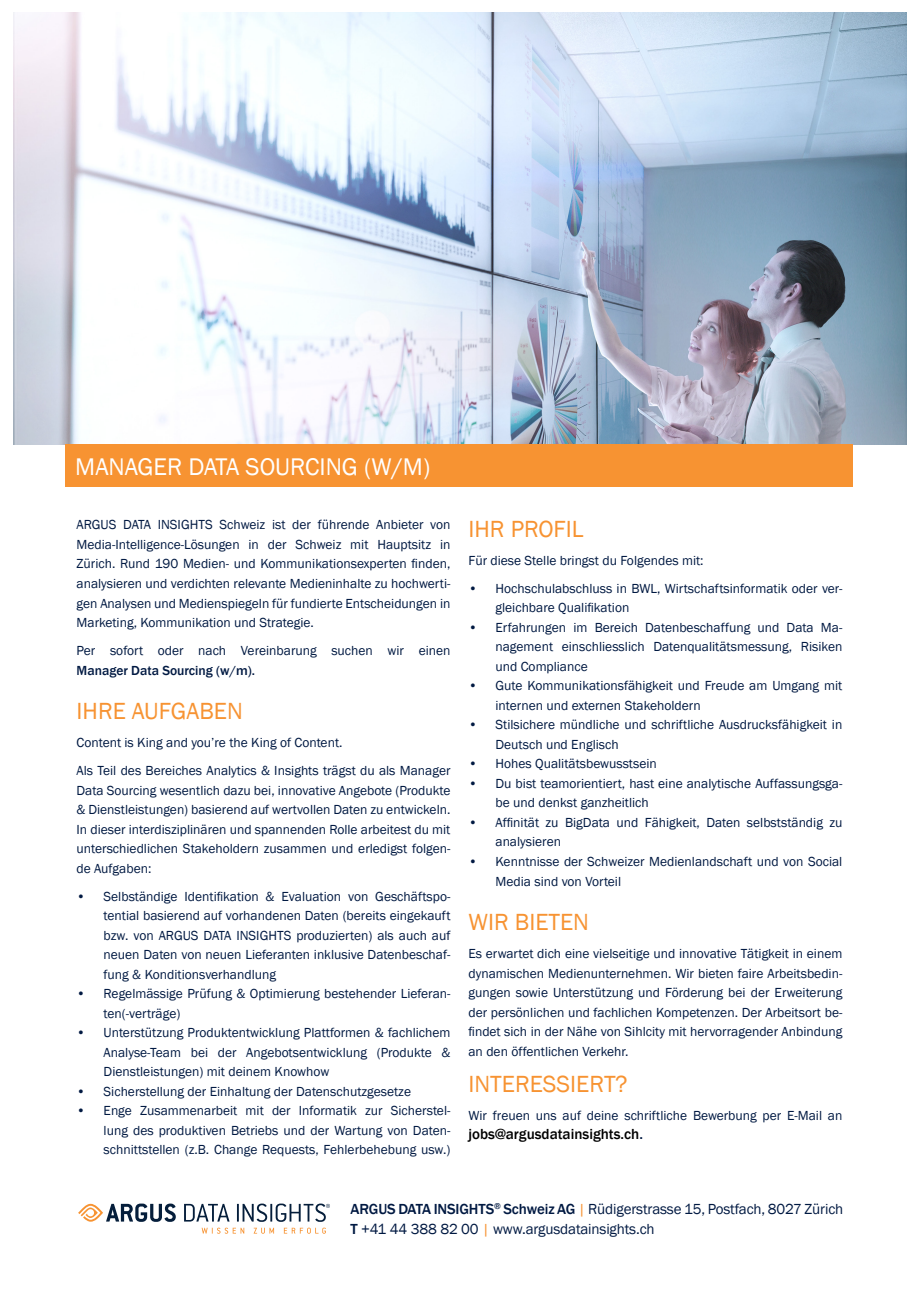
<style>
.page{position:relative;width:919px;height:1289px;background:#fff}
.page>*{position:absolute;margin:0;border:0;box-sizing:border-box;transform-origin:0 0}
.t1{font:24.75px "Franklin Gothic";color:#fff}
.Subline{font:24px "Franklin Gothic";color:#f79332}
.Absatzformat_1{font:24px "Franklin Gothic";color:#f79332}
.Absatzformat_1-2{font:15px "Franklin Gothic";letter-spacing:-.01em;color:#001942}
.Absatzformat_1-3{font:500 15px "Franklin Gothic";color:#000001}
.Absatzformat_1-4{font:13.5px/19.5px "Franklin Gothic";color:#001942}
.s1{font-weight:500}
.s2{color:#001942}
.s3{color:#f79332}
</style>
<div class="page">
<img style="left:13px;top:12px;width:893px;height:432px">
<div style="left:65px;top:444px;width:787px;height:42px;background:#f79332"></div>
<svg style="left:184px;top:1203px;width:45px;height:18px"></svg>
<svg style="left:78px;top:1203px;width:98px;height:18px"></svg>
<svg style="left:202px;top:1227px;width:42px;height:6px"></svg>
<svg style="left:253px;top:1227px;width:21px;height:6px"></svg>
<svg style="left:284px;top:1227px;width:42px;height:6px"></svg>
<svg style="left:237px;top:1203px;width:93px;height:18px"></svg>
<p class="t1" style="left:75px;top:451px;width:356px">MANAGER DATA SOURCING (W/M)</p>
<p class="Absatzformat_1-4" style="left:77px;top:515px;width:375px;text-align:justify">ARGUS DATA INSIGHTS Schweiz ist der führende Anbieter von Media-Intelligence-Lösungen in der Schweiz mit Hauptsitz in Zürich. Rund 190 Medien- und Kommunikationsexperten finden, analysieren und verdichten relevante Medieninhalte zu hochwerti&shy;gen Analysen und Medienspiegeln für fundierte Entscheidungen in Marketing, Kommunikation und Strategie.</p>
<p class="Absatzformat_1-4" style="left:77px;top:641px;width:375px">Per sofort oder nach Vereinbarung suchen wir einen<br><span class="s1">Manager Data Sourcing (w/m).</span></p>
<p class="Absatzformat_1" style="left:77px;top:696px;width:168px">IHRE AUFGABEN</p>
<p class="Absatzformat_1-4" style="left:77px;top:733px;width:267px">Content is King and you’re the King of Content.</p>
<p class="Absatzformat_1-4" style="left:77px;top:761px;width:375px;text-align:justify">Als Teil des Bereiches Analytics &amp; Insights trägst du als Manager Data Sourcing wesentlich dazu bei, innovative Angebote (Produkte &amp; Dienstleistungen) basierend auf wertvollen Daten zu entwickeln.<br>In dieser interdisziplinären und spannenden Rolle arbeitest du mit unterschiedlichen Stakeholdern zusammen und erledigst folgen&shy;de Aufgaben:</p>
<p class="Absatzformat_1-4" style="left:104px;top:886px;width:348px;text-align:justify;text-indent:-27px">• Selbständige Identifikation &amp; Evaluation von Geschäftspo&shy;tential basierend auf vorhandenen Daten (bereits eingekauft bzw. von ARGUS DATA INSIGHTS produzierten) als auch auf neuen Daten von neuen Lieferanten inklusive Datenbeschaf&shy;fung &amp; Konditionsverhandlung</p>
<p class="Absatzformat_1-4" style="left:104px;top:984px;width:348px;text-indent:-27px">• Regelmässige Prüfung &amp; Optimierung bestehender Lieferan&shy;ten(-verträge)</p>
<p class="Absatzformat_1-4" style="left:104px;top:1023px;width:348px;text-align:justify;text-indent:-27px">• Unterstützung Produktentwicklung Plattformen &amp; fachlichem Analyse-Team bei der Angebotsentwicklung (Produkte &amp; Dienstleistungen) mit deinem Knowhow</p>
<p class="Absatzformat_1-4" style="left:77px;top:1081px;width:336px">• Sicherstellung der Einhaltung der Datenschutzgesetze</p>
<p class="Absatzformat_1-4" style="left:104px;top:1101px;width:348px;text-align:justify;text-indent:-27px">• Enge Zusammenarbeit mit der Informatik zur Sicherstel&shy;lung des produktiven Betriebs und der Wartung von Daten&shy;schnittstellen (z.B. Change Requests, Fehlerbehebung usw.)</p>
<p class="Absatzformat_1" style="left:468px;top:514px;width:117px">IHR PROFIL</p>
<p class="Absatzformat_1-4" style="left:468px;top:551px;width:237px">Für diese Stelle bringst du Folgendes mit:</p>
<p class="Absatzformat_1-4" style="left:495px;top:579px;width:348px;text-indent:-27px">• Hochschulabschluss in BWL, Wirtschaftsinformatik oder ver&shy;gleichbare Qualifikation</p>
<p class="Absatzformat_1-4" style="left:495px;top:618px;width:348px;text-align:justify;text-indent:-27px">• Erfahrungen im Bereich Datenbeschaffung und Data Ma&shy;nagement einschliesslich Datenqualitätsmessung, Risiken und Compliance</p>
<p class="Absatzformat_1-4" style="left:495px;top:676px;width:348px;text-indent:-27px">• Gute Kommunikationsfähigkeit und Freude am Umgang mit internen und externen Stakeholdern</p>
<p class="Absatzformat_1-4" style="left:495px;top:715px;width:348px;text-indent:-27px">• Stilsichere mündliche und schriftliche Ausdrucksfähigkeit in<br>Deutsch und Englisch</p>
<p class="Absatzformat_1-4" style="left:468px;top:754px;width:190px">• Hohes Qualitätsbewusstsein</p>
<p class="Absatzformat_1-4" style="left:495px;top:774px;width:348px;text-indent:-27px">• Du bist teamorientiert, hast eine analytische Auffassungsga&shy;be und denkst ganzheitlich</p>
<p class="Absatzformat_1-4" style="left:495px;top:813px;width:348px;text-indent:-27px">• Affinität zu BigData und Fähigkeit, Daten selbstständig zu analysieren</p>
<p class="Absatzformat_1-4" style="left:495px;top:852px;width:348px;text-indent:-27px">• Kenntnisse der Schweizer Medienlandschaft und von Social<br>Media sind von Vorteil</p>
<p class="Subline" style="left:468px;top:907px;width:122px">WIR BIETEN</p>
<p class="Absatzformat_1-4" style="left:468px;top:944px;width:375px;text-align:justify">Es erwartet dich eine vielseitige und innovative Tätigkeit in einem dynamischen Medienunternehmen. Wir bieten faire Arbeitsbedin&shy;gungen sowie Unterstützung und Förderung bei der Erweiterung der persönlichen und fachlichen Kompetenzen. Der Arbeitsort be&shy;findet sich in der Nähe von Sihlcity mit hervorragender Anbindung an den öffentlichen Verkehr.</p>
<p class="Subline" style="left:468px;top:1068px;width:161px">INTERESSIERT?</p>
<p class="Absatzformat_1-4" style="left:468px;top:1105px;width:375px">Wir freuen uns auf deine schriftliche Bewerbung per E-Mail an</p>
<p class="Absatzformat_1-3" style="left:468px;top:1124px;width:176px">jobs@argusdatainsights.ch<span class="s2">.</span></p>
<p class="Absatzformat_1-2" style="left:350px;top:1199px;width:494px"><span class="s1">ARGUS DATA INSIGHTS</span><sup>®</sup> <span class="s1">Schweiz AG</span> <span class="s3">|</span> Rüdigerstrasse 15, Postfach, 8027 Zürich</p>
<p class="Absatzformat_1-2" style="left:350px;top:1219px;width:305px"><span class="s1">T</span> +41 44 388 82 00 <span class="s3">|</span> www.argusdatainsights.ch</p>
</div>
